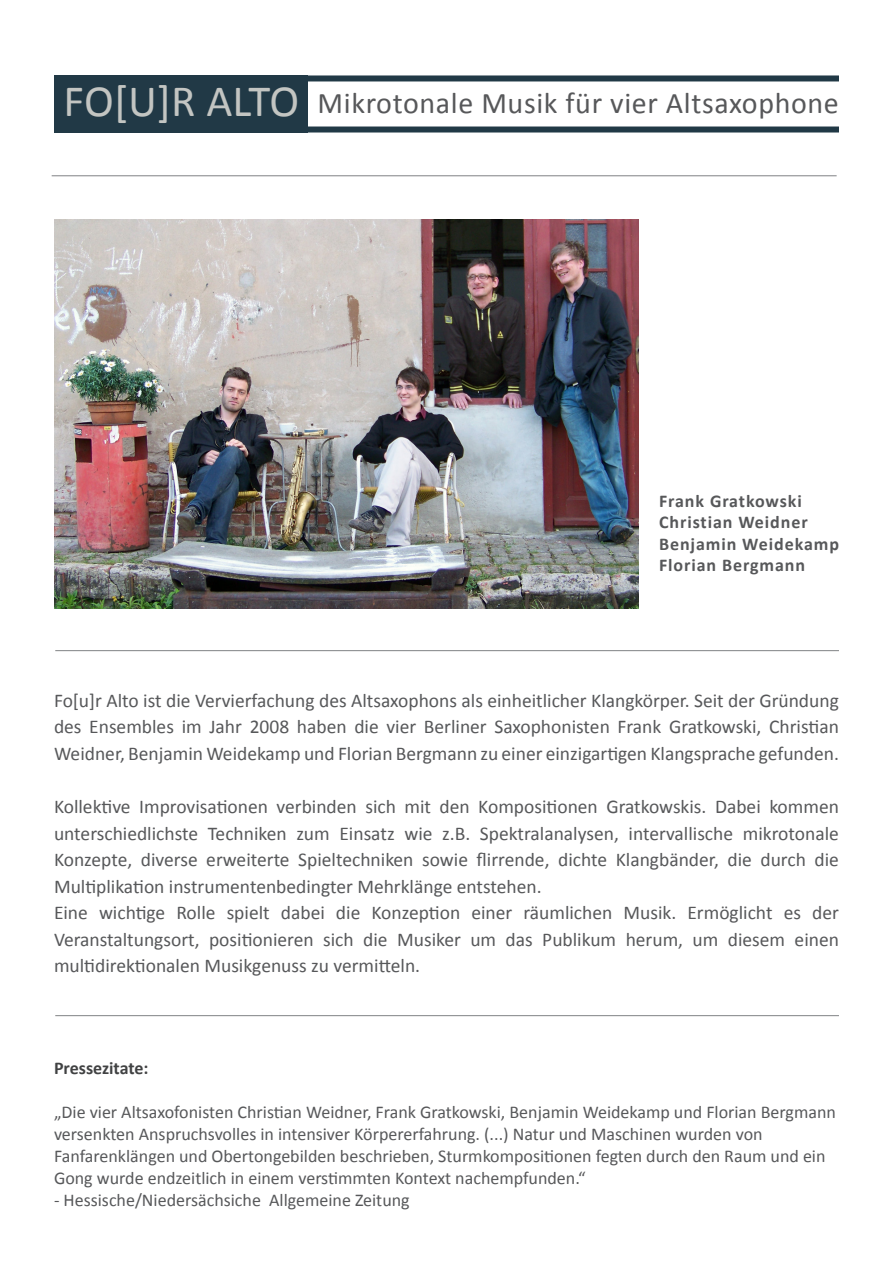
<style>
.page{position:relative;width:893px;height:1263px;background:#fff}
.page>*{position:absolute;margin:0;border:0;box-sizing:border-box;transform-origin:0 0}
.t1{font:45px "Calibri";letter-spacing:-.015em;color:#c3c5c2}
.t2{font:30px "Calibri";letter-spacing:.02em;color:#57585a}
.t3{font:19.5px/26.5px "Calibri";color:#57585a;text-align:justify}
.t4{font:18px/21.9px "Calibri";color:#57585a}
.t5{font:700 18px "Calibri";letter-spacing:.05em;color:#57585a}
.t6{font:700 18px "Calibri";color:#414243}
</style>
<div class="page">
<div style="left:55px;top:75px;width:253px;height:58px;background:#213946"></div>
<div style="left:69px;top:126px;width:770px;height:6px;background:#213946"></div>
<hr style="left:55px;top:650px;width:784px;height:1px;background:#808285">
<hr style="left:52px;top:175px;width:785px;height:1px;background:#808285">
<div style="left:68px;top:75px;width:771px;height:6px;background:#213946"></div>
<hr style="left:55px;top:1015px;width:784px;height:1px;background:#808285">
<img style="left:54px;top:219px;width:585px;height:389px">
<p class="t1" style="left:64px;top:73px;width:237px">FO[U]R ALTO</p>
<p class="t2" style="left:318px;top:85px;width:523px">Mikrotonale Musik für vier Altsaxophone</p>
<p class="t5" style="left:659px;top:489px;width:144px">Frank Gratkowski</p>
<p class="t5" style="left:659px;top:511px;width:150px">Christian Weidner</p>
<p class="t5" style="left:659px;top:533px;width:181px">Benjamin Weidekamp</p>
<p class="t5" style="left:659px;top:554px;width:148px">Florian Bergmann</p>
<p class="t3" style="left:54px;top:686px;width:786px">Fo[u]r Alto ist die Vervierfachung des Altsaxophons als einheitlicher Klangkörper. Seit der Gründung des Ensembles im Jahr 2008 haben die vier Berliner Saxophonisten Frank Gratkowski, Christian Weidner, Benjamin Weidekamp und Florian Bergmann zu einer einzigartigen Klangsprache gefunden.</p>
<p class="t3" style="left:54px;top:792px;width:786px">Kollektive Improvisationen verbinden sich mit den Kompositionen Gratkowskis. Dabei kommen unterschiedlichste Techniken zum Einsatz wie z.B. Spektralanalysen, intervallische mikrotonale Konzepte, diverse erweiterte Spieltechniken sowie flirrende, dichte Klangbänder, die durch die Multiplikation instrumentenbedingter Mehrklänge entstehen.</p>
<p class="t3" style="left:54px;top:899px;width:786px">Eine wichtige Rolle spielt dabei die Konzeption einer räumlichen Musik. Ermöglicht es der Veranstaltungsort, positionieren sich die Musiker um das Publikum herum, um diesem einen multidirektionalen Musikgenuss zu vermitteln.</p>
<p class="t6" style="left:54px;top:1057px;width:96px">Pressezitate:</p>
<p class="t4" style="left:54px;top:1100px;width:783px">„Die vier Altsaxofonisten Christian Weidner, Frank Gratkowski, Benjamin Weidekamp und Florian Bergmann versenkten Anspruchsvolles in intensiver Körpererfahrung. (...) Natur und Maschinen wurden von Fanfarenklängen und Obertongebilden beschrieben, Sturmkompositionen fegten durch den Raum und ein Gong wurde endzeitlich in einem verstimmten Kontext nachempfunden.“</p>
<p class="t4" style="left:54px;top:1188px;width:357px">- Hessische/Niedersächsiche Allgemeine Zeitung</p>
</div>
